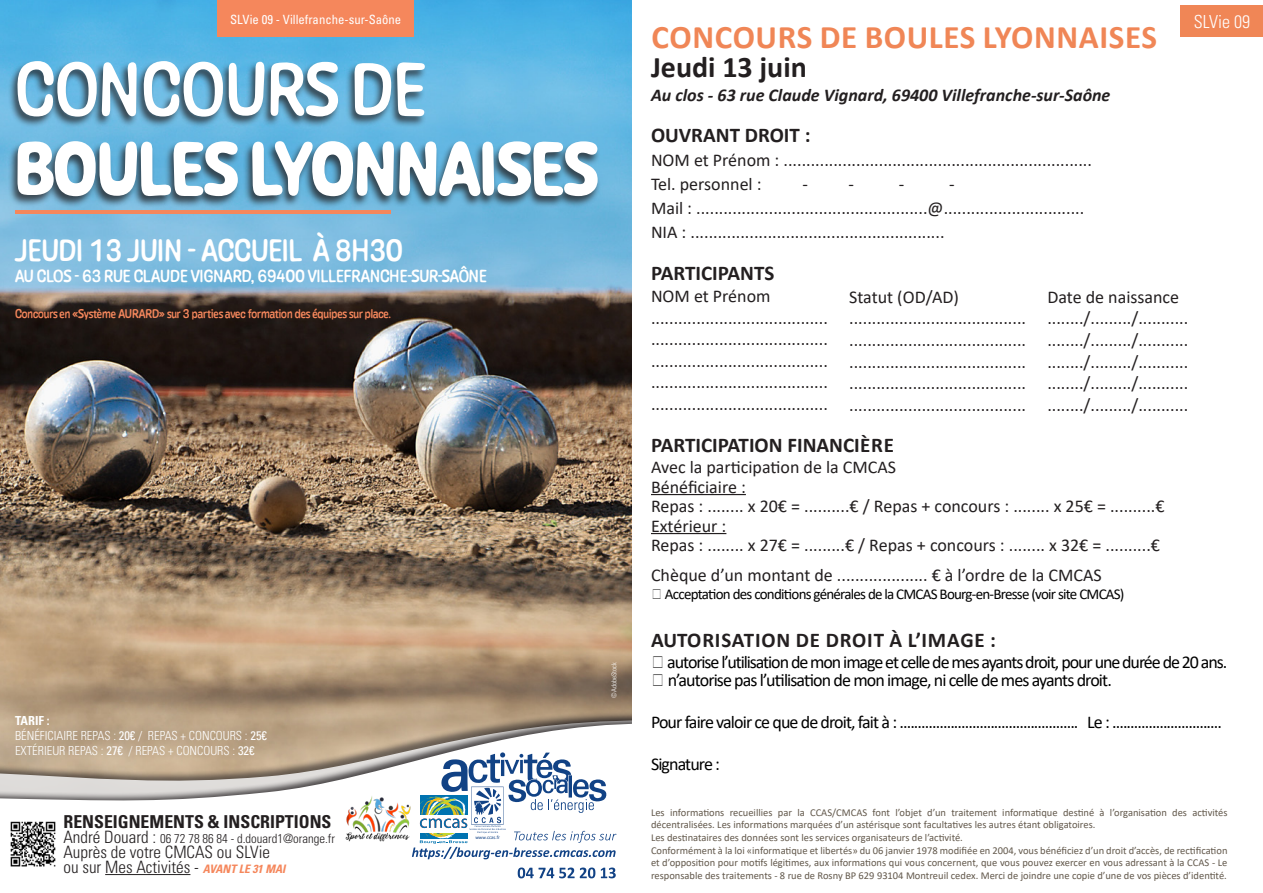
<style>
.page{position:relative;width:1263px;height:893px;background:#fff}
.page>*{position:absolute;margin:0;border:0;box-sizing:border-box;transform-origin:0 0}
.t1{font:74.25px/79.5px "Caraque Medium Melted";color:#fff}
.t2{font:700 33px "Calibri";letter-spacing:.02em;color:#f08656}
.t3{font:31.05px "Caraque Regular Melted";color:#fff}
.t4{font:700 30px "Calibri";color:#231f20}
.t5{font:700 21px "Calibri";color:#231f20}
.t6{font:700 21px "Calibri";letter-spacing:.04em;color:#231f20}
.t7{font:18px/21.6px "Calibri";color:#231f20;text-align:justify}
.t8{font:18px "Calibri";letter-spacing:-.06em;color:#000}
.t9{font:italic 700 18px "Calibri";color:#231f20}
.t10{font:300 condensed 18px "Univers LT Std";color:#fff}
.t11{font:700 condensed 17.85px "Univers LT Std";color:#231f20}
.t12{font:17.55px "Caraque Regular Melted";color:#fff}
.t13{font:300 condensed 17.1px/14.9px "Univers LT Std";color:#231f20}
.t14{font:15px "Calibri";letter-spacing:-.05em;color:#000}
.t15{font:12.75px "Caraque Regular Melted";color:#f5875c}
.t16{font:300 condensed 12.75px "Univers LT Std";color:#231f20}
.t17{font:condensed 12.75px "Univers LT Std";color:#fff}
.t18{font:300 condensed 12.45px/15px "Univers LT Std";color:#fff}
.t19{font:10.5px/12.6px "Calibri";color:#62584b}
.t20{font:300 condensed 6.9px "Univers LT Std";color:#fff}
.t21{font:4.95px "Calibri";color:#114285}
.s1{font-family:"Caraque Regular Melted"}
.s2{font-weight:700}
.s3{font-weight:400}
.s4{font-size:17.1px}
.s5{font-weight:700;font-style:italic;font-size:11.7px;color:#f5875c}
.s6{font-family:"Arial"}
</style>
<div class="page">
<hr style="left:651px;top:494px;width:95px;height:1px;background:#231f20">
<hr style="left:651px;top:533px;width:75px;height:1px;background:#231f20">
<hr style="left:631px;top:0;width:1px;height:893px;background:#231f20">
<img style="left:0;top:0;width:631px;height:710px">
<div style="left:218px;top:0;width:196px;height:36px;background:#f5875c"></div>
<hr style="left:15px;top:210px;width:376px;height:4px;background:#f5875c">
<div style="left:8px;top:60px;width:593px;height:148px;background:#231f20;opacity:.75"></div>
<div style="left:0;top:710px;width:631px;height:183px;background:#231f20;opacity:.75"></div>
<div style="left:0;top:715px;width:631px;height:178px;background:#231f20;opacity:.75"></div>
<svg style="left:0;top:724px;width:631px;height:169px"></svg>
<hr style="left:105px;top:874px;width:85px;height:1px;background:#231f20">
<svg style="left:518px;top:867px;width:98px;height:11px"></svg>
<svg style="left:412px;top:752px;width:204px;height:107px"></svg>
<img style="left:8px;top:819px;width:50px;height:50px">
<img style="left:344px;top:792px;width:68px;height:54px">
<div style="left:1180px;top:5px;width:83px;height:32px;background:#f08656"></div>
<p class="t17" style="left:230px;top:11px;width:173px">SLVie 09 - Villefranche-sur-Saône</p>
<p class="t1" style="left:15px;top:48px;width:584px"><span class="s1">CONCOURS DE<br></span>BOULES LYONNAISES</p>
<p class="t3" style="left:15px;top:231px;width:389px">JEUDI 13 JUIN - ACCUEIL À 8H30</p>
<p class="t12" style="left:15px;top:265px;width:473px">AU CLOS - 63 RUE CLAUDE VIGNARD, 69400 VILLEFRANCHE-SUR-SAÔNE</p>
<p class="t15" style="left:15px;top:306px;width:378px">Concours en «Système AURARD» sur 3 parties avec formation des équipes sur place.</p>
<p class="t18" style="left:15px;top:713px;width:254px"><span class="s2">TARIF :<br></span>BÉNÉFICIAIRE REPAS : <span class="s3">20€</span> / REPAS + CONCOURS : <span class="s3">25€<br></span>EXTÉRIEUR REPAS : <span class="s3">27€</span> / REPAS + CONCOURS : <span class="s3">32€</span></p>
<p class="t11" style="left:63px;top:811px;width:269px">RENSEIGNEMENTS &amp; INSCRIPTIONS</p>
<p class="t16" style="left:63px;top:831px;width:273px"><span class="s4">André Douard :</span> 06 72 78 86 84 - d.douard1@orange.fr</p>
<p class="t13" style="left:63px;top:844px;width:223px">Auprès de votre CMCAS ou SLVie ou sur Mes Activités - <span class="s5">AVANT LE 31 MAI</span></p>
<p class="t21" style="left:475px;top:834px;width:26px">www.ccas.fr</p>
<p class="t20" style="left:610px;top:698px;width:37px;rotate:-90deg">©AdobeStock</p>
<p class="t10" style="left:1194px;top:11px;width:58px">SLVie 09</p>
<p class="t2" style="left:652px;top:14px;width:507px">CONCOURS DE BOULES LYONNAISES</p>
<p class="t4" style="left:651px;top:45px;width:157px">Jeudi 13 juin</p>
<p class="t9" style="left:651px;top:82px;width:461px">Au clos - 63 rue Claude Vignard, 69400 Villefranche-sur-Saône</p>
<p class="t5" style="left:651px;top:120px;width:161px">OUVRANT DROIT :</p>
<p class="t7" style="left:651px;top:149px;width:442px">NOM et Prénom : ....................................................................</p>
<p class="t7" style="left:651px;top:173px;width:112px">Tel. personnel :</p>
<p class="t7" style="left:802px;top:173px;width:53px">- -</p>
<p class="t7" style="left:899px;top:173px;width:7px">-</p>
<p class="t7" style="left:949px;top:173px;width:7px">-</p>
<p class="t7" style="left:651px;top:197px;width:435px">Mail : ...................................................@...............................</p>
<p class="t7" style="left:651px;top:221px;width:295px">NIA : ........................................................</p>
<p class="t5" style="left:651px;top:258px;width:125px">PARTICIPANTS</p>
<p class="t7" style="left:651px;top:285px;width:121px">NOM et Prénom</p>
<p class="t7" style="left:651px;top:306px;width:178px">....................................... ....................................... ....................................... ....................................... .......................................</p>
<p class="t7" style="left:849px;top:286px;width:111px">Statut (OD/AD)</p>
<p class="t7" style="left:849px;top:307px;width:178px">....................................... ....................................... ....................................... ....................................... .......................................</p>
<p class="t7" style="left:1047px;top:286px;width:133px">Date de naissance</p>
<p class="t7" style="left:1047px;top:307px;width:142px">......../........./...........</p>
<p class="t7" style="left:1047px;top:329px;width:142px">......../........./...........</p>
<p class="t7" style="left:1047px;top:350px;width:142px">......../........./...........</p>
<p class="t7" style="left:1047px;top:372px;width:142px">......../........./...........</p>
<p class="t7" style="left:1047px;top:394px;width:142px">......../........./...........</p>
<p class="t5" style="left:651px;top:430px;width:245px">PARTICIPATION FINANCIÈRE</p>
<p class="t7" style="left:651px;top:456px;width:247px">Avec la participation de la CMCAS</p>
<p class="t7" style="left:651px;top:475px;width:96px">Bénéficiaire :</p>
<p class="t7" style="left:651px;top:495px;width:515px">Repas : ........ x 20€ = ..........€ / Repas + concours : ........ x 25€ = ..........€</p>
<p class="t7" style="left:651px;top:514px;width:77px">Extérieur :</p>
<p class="t7" style="left:651px;top:534px;width:510px">Repas : ........ x 27€ = .........€ / Repas + concours : ........ x 32€ = ..........€</p>
<p class="t7" style="left:651px;top:564px;width:452px">Chèque d’un montant de .................... € à l’ordre de la CMCAS</p>
<p class="t14" style="left:651px;top:584px;width:475px"><span class="s6">⬜</span> Acceptation des conditions générales de la CMCAS Bourg-en-Bresse (voir site CMCAS)</p>
<p class="t6" style="left:651px;top:625px;width:346px">AUTORISATION DE DROIT À L’IMAGE :</p>
<p class="t8" style="left:651px;top:649px;width:578px"><span class="s6">⬜</span> autorise l’utilisation de mon image et celle de mes ayants droit, pour une durée de 20 ans.</p>
<p class="t8" style="left:651px;top:667px;width:462px"><span class="s6">⬜</span> n’autorise pas l’utilisation de mon image, ni celle de mes ayants droit.</p>
<p class="t8" style="left:651px;top:709px;width:573px">Pour faire valoir ce que de droit, fait à : ................................................. Le : ..............................</p>
<p class="t8" style="left:651px;top:751px;width:71px">Signature :</p>
<p class="t19" style="left:651px;top:806px;width:578px">Les informations recueillies par la CCAS/CMCAS font l’objet d’un traitement informatique destiné à l’organisation des activités décentralisées. Les informations marquées d’un astérisque sont facultatives les autres étant obligatoires.</p>
<p class="t19" style="left:651px;top:831px;width:313px">Les destinataires des données sont les services organisateurs de l’activité.</p>
<p class="t19" style="left:651px;top:844px;width:578px;text-align:justify">Conformément à la loi «informatique et libertés» du 06 janvier 1978 modifiée en 2004, vous bénéficiez d’un droit d’accès, de rectification et d’opposition pour motifs légitimes, aux informations qui vous concernent, que vous pouvez exercer en vous adressant à la CCAS - Le responsable des traitements - 8 rue de Rosny BP 629 93104 Montreuil cedex. Merci de joindre une copie d’une de vos pièces d’identité.</p>
</div>
